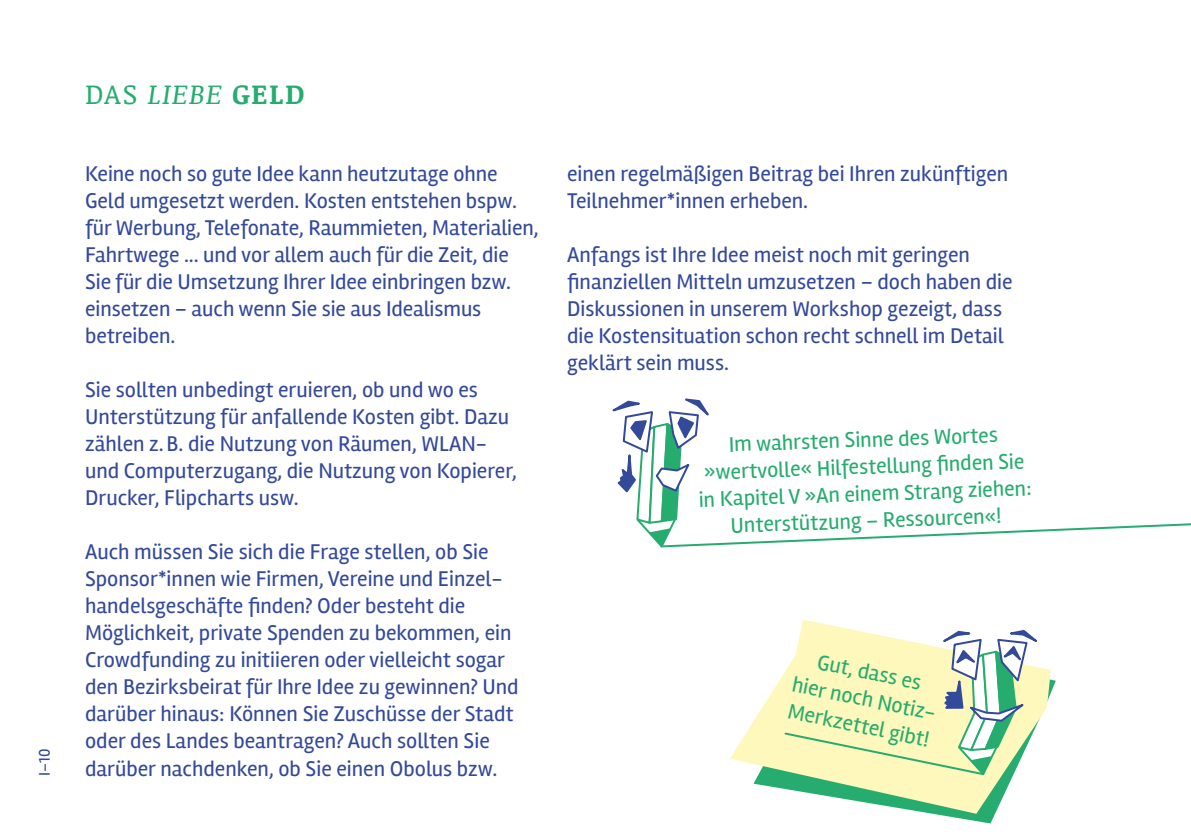
<style>
.page{position:relative;width:1191px;height:840px;background:#fff}
.page>*{position:absolute;margin:0;border:0;box-sizing:border-box;transform-origin:0 0}
.t1{font:italic 28px "Noticia Text";letter-spacing:.04em;color:#26ac6f}
.t2{font:22px/27px "Rambla";color:#33499a}
.t3{font:22px/27px "Rambla";color:#26ac6f;text-align:center}
.t4{font:16px "Rambla";color:#33499a}
.s1{font-style:normal}
.s2{font-weight:700;font-style:normal}
</style>
<div class="page">
<svg style="left:928px;top:669px;width:127px;height:154px"></svg>
<svg style="left:730px;top:619px;width:320px;height:194px"></svg>
<hr style="left:1190px;top:0;width:1px;height:839px;background:#26ac6f">
<svg style="left:612px;top:396px;width:579px;height:153px"></svg>
<svg style="left:783px;top:628px;width:267px;height:149px"></svg>
<p class="t4" style="left:35px;top:775px;width:29px;rotate:-90deg">I–10</p>
<p class="t1" style="left:85px;top:74px;width:221px"><span class="s1">DAS</span> LIEBE <span class="s2">GELD</span></p>
<p class="t2" style="left:85px;top:160px;width:455px">Keine noch so gute Idee kann heutzutage ohne Geld umgesetzt werden. Kosten entstehen bspw. für Werbung, Telefonate, Raummieten, Materialien, Fahrtwege ... und vor allem auch für die Zeit, die Sie für die Umsetzung Ihrer Idee einbringen bzw. einsetzen – auch wenn Sie sie aus Idealismus betreiben.</p>
<p class="t2" style="left:85px;top:376px;width:433px">Sie sollten unbedingt eruieren, ob und wo es Unterstützung für anfallende Kosten gibt. Dazu zählen z.B. die Nutzung von Räumen, WLAN&shy;und Computerzugang, die Nutzung von Kopierer, Drucker, Flipcharts usw.</p>
<p class="t2" style="left:85px;top:538px;width:435px">Auch müssen Sie sich die Frage stellen, ob Sie Sponsor*innen wie Firmen, Vereine und Einzel&shy;handelsgeschäfte finden? Oder besteht die Möglichkeit, private Spenden zu bekommen, ein Crowdfunding zu initiieren oder vielleicht sogar den Bezirksbeirat für Ihre Idee zu gewinnen? Und darüber hinaus: Können Sie Zuschüsse der Stadt oder des Landes beantragen? Auch sollten Sie darüber nachdenken, ob Sie einen Obolus bzw.</p>
<p class="t2" style="left:567px;top:160px;width:443px">einen regelmäßigen Beitrag bei Ihren zukünftigen<br>Teilnehmer*innen erheben.</p>
<p class="t2" style="left:567px;top:241px;width:447px">Anfangs ist Ihre Idee meist noch mit geringen finanziellen Mitteln umzusetzen – doch haben die Diskussionen in unserem Workshop gezeigt, dass die Kostensituation schon recht schnell im Detail geklärt sein muss.</p>
<p class="t3" style="left:696px;top:431px;width:334px;rotate:-2deg">Im wahrsten Sinne des Wortes »wertvolle« Hilfestellung fi nden Sie in Kapitel V »An einem Strang ziehen:<br>Unterstützung – Ressourcen«!</p>
<p class="t3" style="left:801px;top:643px;width:147px;rotate:12deg">Gut, dass es hier noch Notiz-<br>Merkzettel gibt!</p>
</div>
